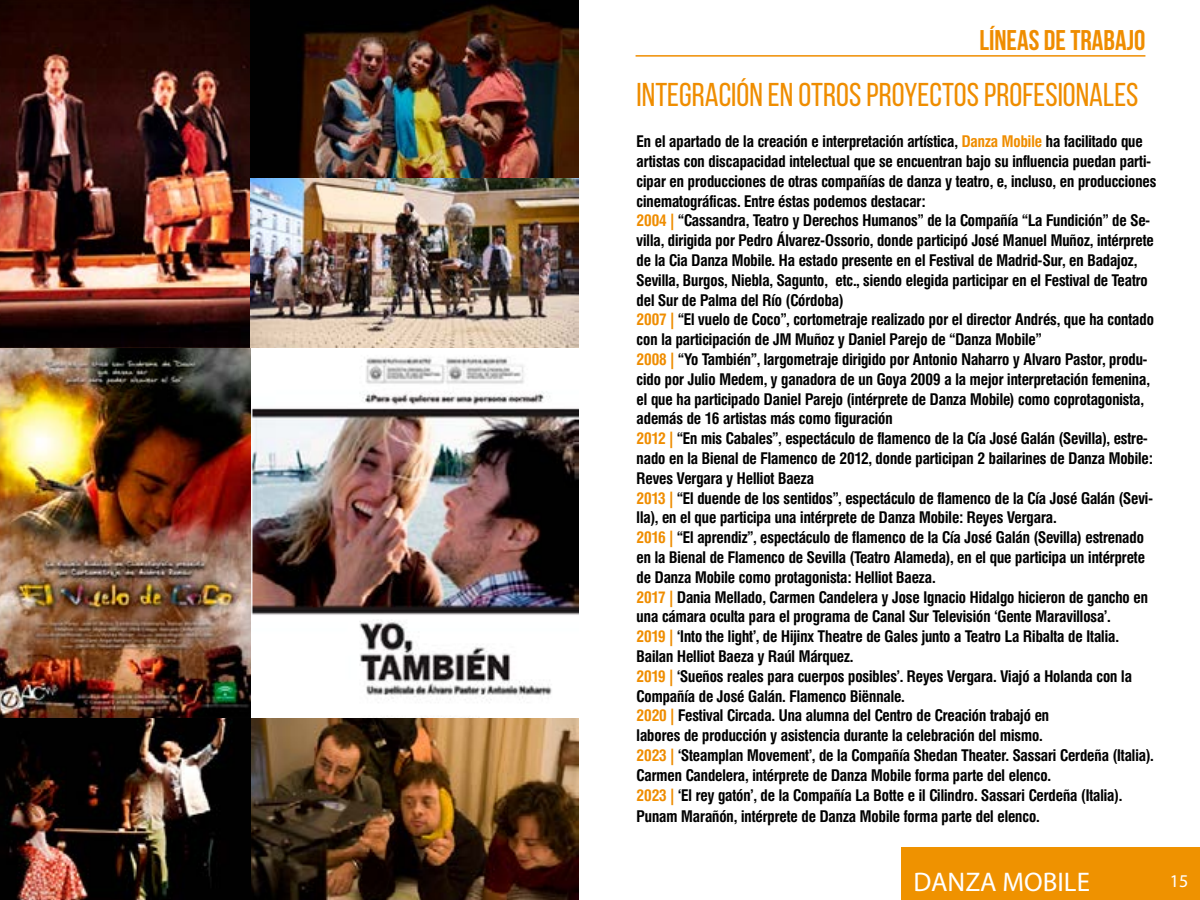
<style>
.page{position:relative;width:1200px;height:900px;background:#fff}
.page>*{position:absolute;margin:0;border:0;box-sizing:border-box;transform-origin:0 0}
.t1{font:33px "Bebas Neue";color:#ef8d00}
.t2{font:700 28.5px "Bebas Neue";color:#ef8d00}
.t3{font:27px "Myriad Pro";color:#fff}
.t4{font:18px "Myriad Pro";color:#fff}
.t5{font:700 16.5px/19.8px "Helvetica Two BQ";color:#000}
.s1{color:#ef8d00}
</style>
<div class="page">
<div style="left:902px;top:847px;width:298px;height:53px;background:#ef9200"></div>
<hr style="left:636px;top:55px;width:509px;height:2px;background:#ef8d00">
<img style="left:0;top:348px;width:250px;height:370px">
<img style="left:252px;top:355px;width:326px;height:363px">
<img style="left:0;top:0;width:578px;height:348px">
<img style="left:0;top:718px;width:578px;height:182px">
<h2 class="t2" style="left:979px;top:24px;width:167px">LÍNEAS DE TRABAJO</h2>
<h1 class="t1" style="left:637px;top:76px;width:503px">INTEGRACIÓN EN OTROS PROYECTOS PROFESIONALES</h1>
<p class="t5" style="left:637px;top:132px;width:521px">En el apartado de la creación e interpretación artística, <span class="s1">Danza Mobile</span> ha facilitado que artistas con discapacidad intelectual que se encuentran bajo su influencia puedan parti&shy;cipar en producciones de otras compañías de danza y teatro, e, incluso, en producciones cinematográficas. Entre éstas podemos destacar:<br><span class="s1">2004 |</span> “Cassandra, Teatro y Derechos Humanos” de la Compañía “La Fundición” de Se&shy;villa, dirigida por Pedro Álvarez-Ossorio, donde participó José Manuel Muñoz, intérprete de la Cia Danza Mobile. Ha estado presente en el Festival de Madrid-Sur, en Badajoz, Sevilla, Burgos, Niebla, Sagunto, etc., siendo elegida participar en el Festival de Teatro del Sur de Palma del Río (Córdoba)<br><span class="s1">2007 |</span> “El vuelo de Coco”, cortometraje realizado por el director Andrés, que ha contado con la participación de JM Muñoz y Daniel Parejo de “Danza Mobile”<br><span class="s1">2008 |</span> “Yo También”, largometraje dirigido por Antonio Naharro y Alvaro Pastor, produ&shy;cido por Julio Medem, y ganadora de un Goya 2009 a la mejor interpretación femenina, el que ha participado Daniel Parejo (intérprete de Danza Mobile) como coprotagonista, además de 16 artistas más como figuración<br><span class="s1">2012 |</span> “En mis Cabales”, espectáculo de flamenco de la Cía José Galán (Sevilla), estre&shy;nado en la Bienal de Flamenco de 2012, donde participan 2 bailarines de Danza Mobile:<br>Reves Vergara y Helliot Baeza<br><span class="s1">2013 |</span> “El duende de los sentidos”, espectáculo de flamenco de la Cía José Galán (Sevi&shy;lla), en el que participa una intérprete de Danza Mobile: Reyes Vergara.<br><span class="s1">2016 |</span> “El aprendiz”, espectáculo de flamenco de la Cía José Galán (Sevilla) estrenado en la Bienal de Flamenco de Sevilla (Teatro Alameda), en el que participa un intérprete de Danza Mobile como protagonista: Helliot Baeza.<br><span class="s1">2017 |</span> Dania Mellado, Carmen Candelera y Jose Ignacio Hidalgo hicieron de gancho en una cámara oculta para el programa de Canal Sur Televisión ‘Gente Maravillosa’.<br><span class="s1">2019 |</span> ‘Into the light’, de Hijinx Theatre de Gales junto a Teatro La Ribalta de Italia.<br>Bailan Helliot Baeza y Raúl Márquez.<br><span class="s1">2019 |</span> ‘Sueños reales para cuerpos posibles’. Reyes Vergara. Viajó a Holanda con la Compañía de José Galán. Flamenco Biënnale.<br><span class="s1">2020 |</span> Festival Circada. Una alumna del Centro de Creación trabajó en<br>labores de producción y asistencia durante la celebración del mismo.<br><span class="s1">2023 |</span> ‘Steamplan Movement’, de la Compañía Shedan Theater. Sassari Cerdeña (Italia).<br>Carmen Candelera, intérprete de Danza Mobile forma parte del elenco.<br><span class="s1">2023 |</span> ‘El rey gatón’, de la Compañía La Botte e il Cilindro. Sassari Cerdeña (Italia).</p>
<p class="t5" style="left:637px;top:807px;width:405px">Punam Marañón, intérprete de Danza Mobile forma parte del elenco.</p>
<h3 class="t3" style="left:914px;top:866px;width:178px">DANZA MOBILE</h3>
<p class="t4" style="left:1170px;top:870px;width:20px">15</p>
</div>
